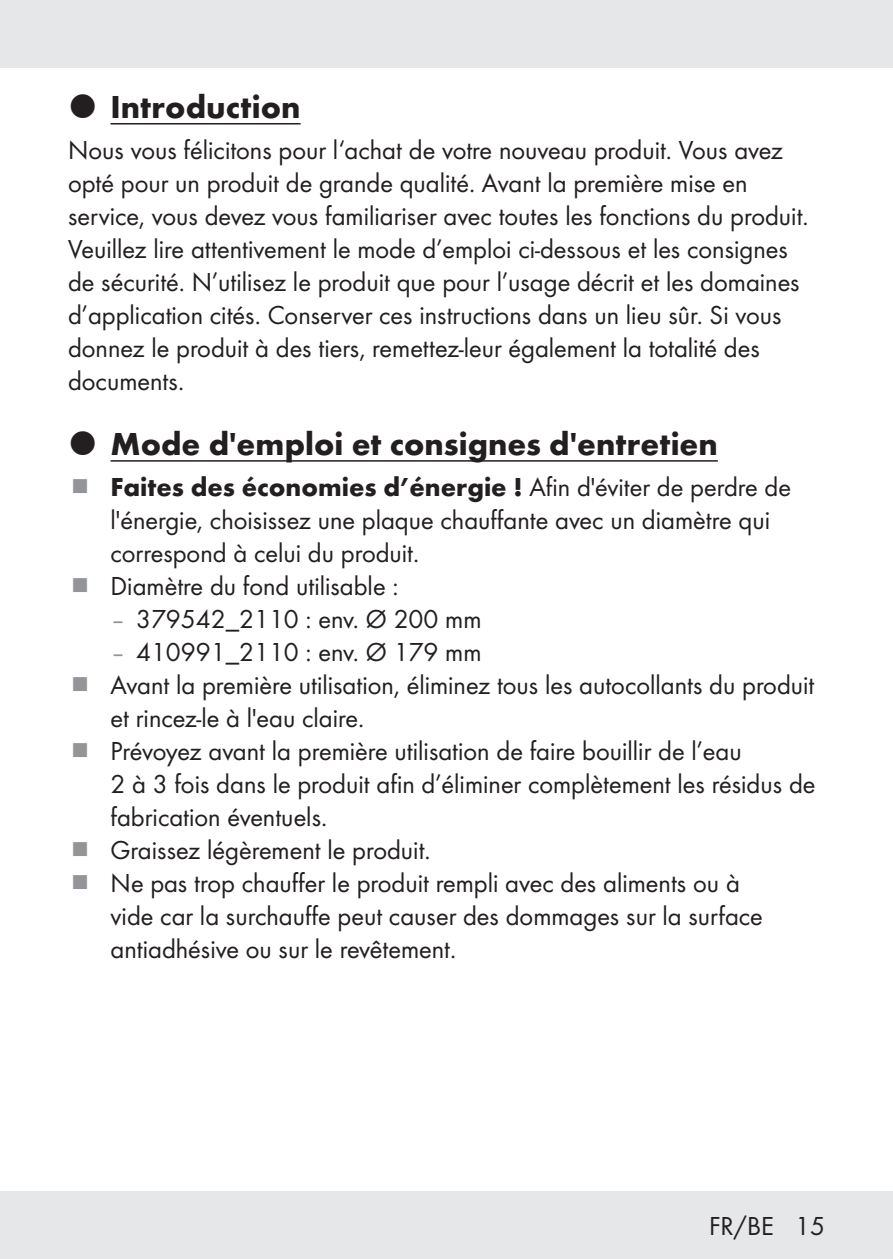
<style>
.page{position:relative;width:893px;height:1259px;background:#fff}
.page>*{position:absolute;margin:0;border:0;box-sizing:border-box;transform-origin:0 0}
.t1{font:700 33px "Futura";color:#231f20}
.t2{font:27px/33px "Futura Boo";color:#231f20}
.t3{font:700 27px "Futura";color:#231f20}
.s1{font-family:"Futura Boo";font-weight:400}
.s2{color:#939598}
</style>
<div class="page">
<div style="left:0;top:1191px;width:893px;height:68px;background:#e6e7e9"></div>
<div style="left:0;top:0;width:893px;height:68px;background:#e6e7e9"></div>
<hr style="left:111px;top:123px;width:190px;height:1px;background:#231f20">
<hr style="left:111px;top:460px;width:607px;height:1px;background:#231f20">
<p class="t1" style="left:111px;top:82px;width:192px">Introduction</p>
<p class="t2" style="left:68px;top:132px;width:742px">Nous vous félicitons pour l‘achat de votre nouveau produit. Vous avez opté pour un produit de grande qualité. Avant la première mise en service, vous devez vous familiariser avec toutes les fonctions du produit.<br>Veuillez lire attentivement le mode d’emploi ci-dessous et les consignes de sécurité. N’utilisez le produit que pour l’usage décrit et les domaines d’application cités. Conserver ces instructions dans un lieu sûr. Si vous donnez le produit à des tiers, remettez-leur également la totalité des documents.</p>
<p class="t1" style="left:111px;top:419px;width:609px">Mode d'emploi et consignes d'entretien</p>
<p class="t3" style="left:111px;top:467px;width:682px">Faites des économies d’énergie ! <span class="s1">Afin d'éviter de perdre de</span></p>
<p class="t2" style="left:111px;top:502px;width:661px">l'énergie, choisissez une plaque chauffante avec un diamètre qui correspond à celui du produit.<br>Diamètre du fond utilisable :</p>
<p class="t2" style="left:111px;top:601px;width:372px"><span class="s2">–</span> 379542_2110 : env. Ø 200 mm</p>
<p class="t2" style="left:111px;top:634px;width:706px"><span class="s2">–</span> 410991_2110 : env. Ø 179 mm<br>Avant la première utilisation, éliminez tous les autocollants du produit et rincez-le à l'eau claire.<br>Prévoyez avant la première utilisation de faire bouillir de l’eau<br>2 à 3 fois dans le produit afin d’éliminer complètement les résidus de fabrication éventuels.<br>Graissez légèrement le produit.<br>Ne pas trop chauffer le produit rempli avec des aliments ou à<br>vide car la surchauffe peut causer des dommages sur la surface antiadhésive ou sur le revêtement.</p>
<p class="t2" style="left:709px;top:1208px;width:117px">FR/BE 15</p>
</div>
